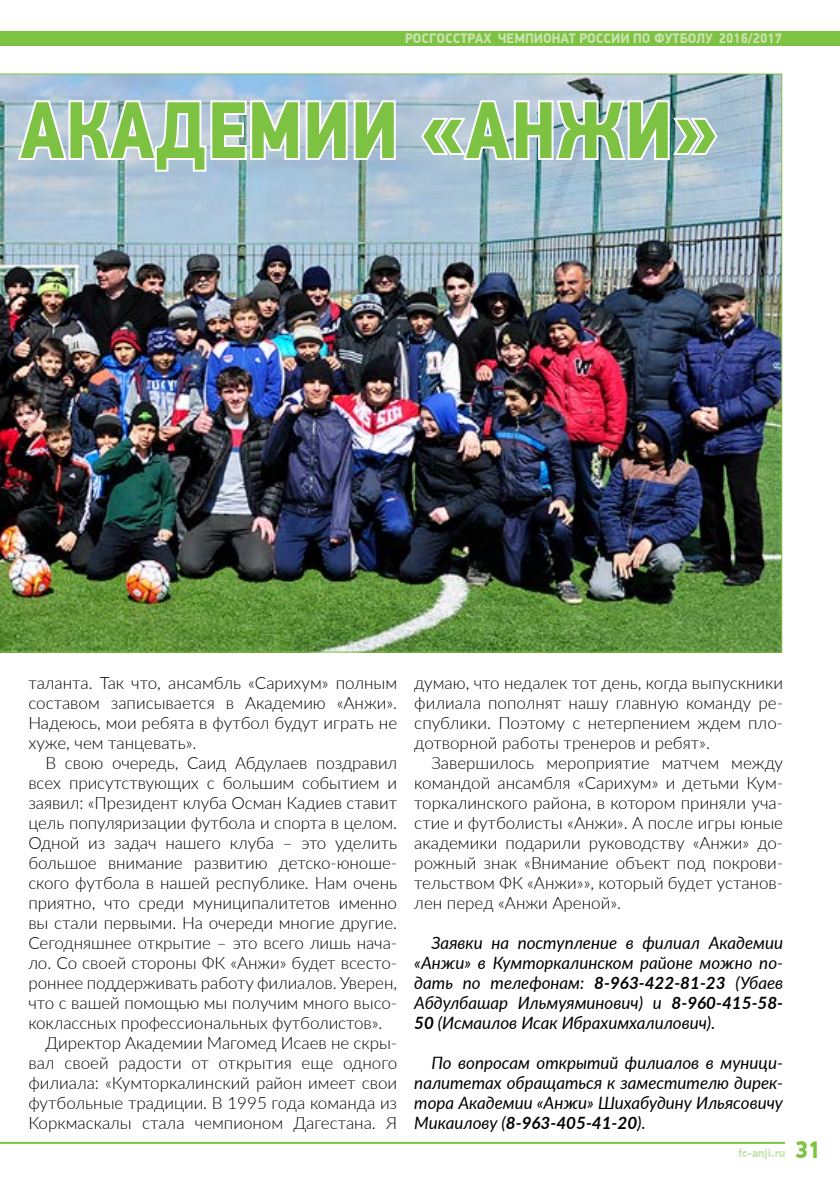
<style>
.page{position:relative;width:840px;height:1191px;background:#fff}
.page>*{position:absolute;margin:0;border:0;box-sizing:border-box;transform-origin:0 0}
.t1{font:700 80px "PF Din Text Cond Pro";letter-spacing:.01em;color:#7dc242}
.t2{font:900 24px "PF Din Display Pro";color:#7dc242}
.t3{font:300 17px/20px "Lato";letter-spacing:-.005em;color:#000;text-align:justify}
.t4{font:italic 17px/20px "Lato";color:#000;text-align:justify}
.t5{font:900 14px "PF Din Display Pro";color:#c9e2ae;scale:.95 1}
.t6{font:900 12px "PF Din Display Pro";color:#c9e2ae;scale:.95 1}
.s1{font-weight:700}
</style>
<div class="page">
<hr style="left:0;top:1141px;width:784px;height:2px;background:#7dc242">
<div style="left:0;top:31px;width:839px;height:15px;background:#7dc242"></div>
<img style="left:0;top:73px;width:781px;height:579px">
<svg style="left:15px;top:98px;width:382px;height:76px"></svg>
<svg style="left:418px;top:98px;width:301px;height:65px"></svg>
<p class="t5" style="left:405px;top:29px;width:398px">РОСГОССТРАХ ЧЕМПИОНАТ РОССИИ ПО ФУТБОЛУ 2016/2017</p>
<h1 class="t1" style="left:20px;top:82px;width:699px">АКАДЕМИИ «АНЖИ»</h1>
<p class="t3" style="left:28px;top:672px;width:370px">таланта. Так что, ансамбль «Сарихум» полным составом записывается в Академию «Анжи».<br>Надеюсь, мои ребята в футбол будут играть не хуже, чем танцевать».</p>
<p class="t3" style="left:45px;top:752px;width:353px">В свою очередь, Саид Абдулаев поздравил</p>
<p class="t3" style="left:28px;top:772px;width:370px">всех присутствующих с большим событием и</p>
<p class="t3" style="left:28px;top:792px;width:370px">заявил: «Президент клуба Осман Кадиев ставит</p>
<p class="t3" style="left:28px;top:812px;width:370px">цель популяризации футбола и спорта в целом.</p>
<p class="t3" style="left:28px;top:832px;width:370px">Одной из задач нашего клуба – это уделить</p>
<p class="t3" style="left:28px;top:852px;width:370px">большое внимание развитию детско-юноше-</p>
<p class="t3" style="left:28px;top:872px;width:370px">ского футбола в нашей республике. Нам очень</p>
<p class="t3" style="left:28px;top:892px;width:370px">приятно, что среди муниципалитетов именно</p>
<p class="t3" style="left:28px;top:912px;width:370px">вы стали первыми. На очереди многие другие.</p>
<p class="t3" style="left:28px;top:932px;width:370px">Сегодняшнее открытие – это всего лишь нача-</p>
<p class="t3" style="left:28px;top:952px;width:370px">ло. Со своей стороны ФК «Анжи» будет всесто-</p>
<p class="t3" style="left:28px;top:972px;width:370px">роннее поддерживать работу филиалов. Уверен,</p>
<p class="t3" style="left:28px;top:992px;width:370px">что с вашей помощью мы получим много высо-</p>
<p class="t3" style="left:28px;top:1012px;width:355px">коклассных профессиональных футболистов».</p>
<p class="t3" style="left:45px;top:1032px;width:353px">Директор Академии Магомед Исаев не скры-</p>
<p class="t3" style="left:28px;top:1052px;width:370px">вал своей радости от открытия еще одного</p>
<p class="t3" style="left:28px;top:1072px;width:370px">филиала: «Кумторкалинский район имеет свои</p>
<p class="t3" style="left:28px;top:1092px;width:370px">футбольные традиции. В 1995 года команда из</p>
<p class="t3" style="left:28px;top:1112px;width:370px">Коркмаскалы стала чемпионом Дагестана. Я</p>
<p class="t3" style="left:414px;top:672px;width:370px">думаю, что недалек тот день, когда выпускники филиала пополнят нашу главную команду ре&shy;спублики. Поэтому с нетерпением ждем пло&shy;дотворной работы тренеров и ребят».</p>
<p class="t3" style="left:414px;top:752px;width:370px;text-indent:17px">Завершилось мероприятие матчем между командой ансамбля «Сарихум» и детьми Кум&shy;торкалинского района, в котором приняли уча&shy;стие и футболисты «Анжи». А после игры юные академики подарили руководству «Анжи» до&shy;рожный знак «Внимание объект под покрови&shy;тельством ФК «Анжи»», который будет установ&shy;лен перед «Анжи Ареной».</p>
<p class="t4" style="left:414px;top:932px;width:370px;text-indent:17px">Заявки на поступление в филиал Академии «Анжи» в Кумторкалинском районе можно по&shy;дать по телефонам: <span class="s1">8-963-422-81-23</span> (Убаев Абдулбашар Ильмуяминович) и <span class="s1">8-960-415-58- 50</span> (Исмаилов Исак Ибрахимхалилович).</p>
<p class="t4" style="left:414px;top:1052px;width:370px;text-indent:17px">По вопросам открытий филиалов в муници&shy;палитетах обращаться к заместителю дирек&shy;тора Академии «Анжи» Шихабудину Ильясовичу Микаилову (<span class="s1">8-963-405-41-20</span>).</p>
<p class="t6" style="left:738px;top:1145px;width:51px">fc-anji.ru</p>
<h2 class="t2" style="left:794px;top:1135px;width:28px">31</h2>
</div>
